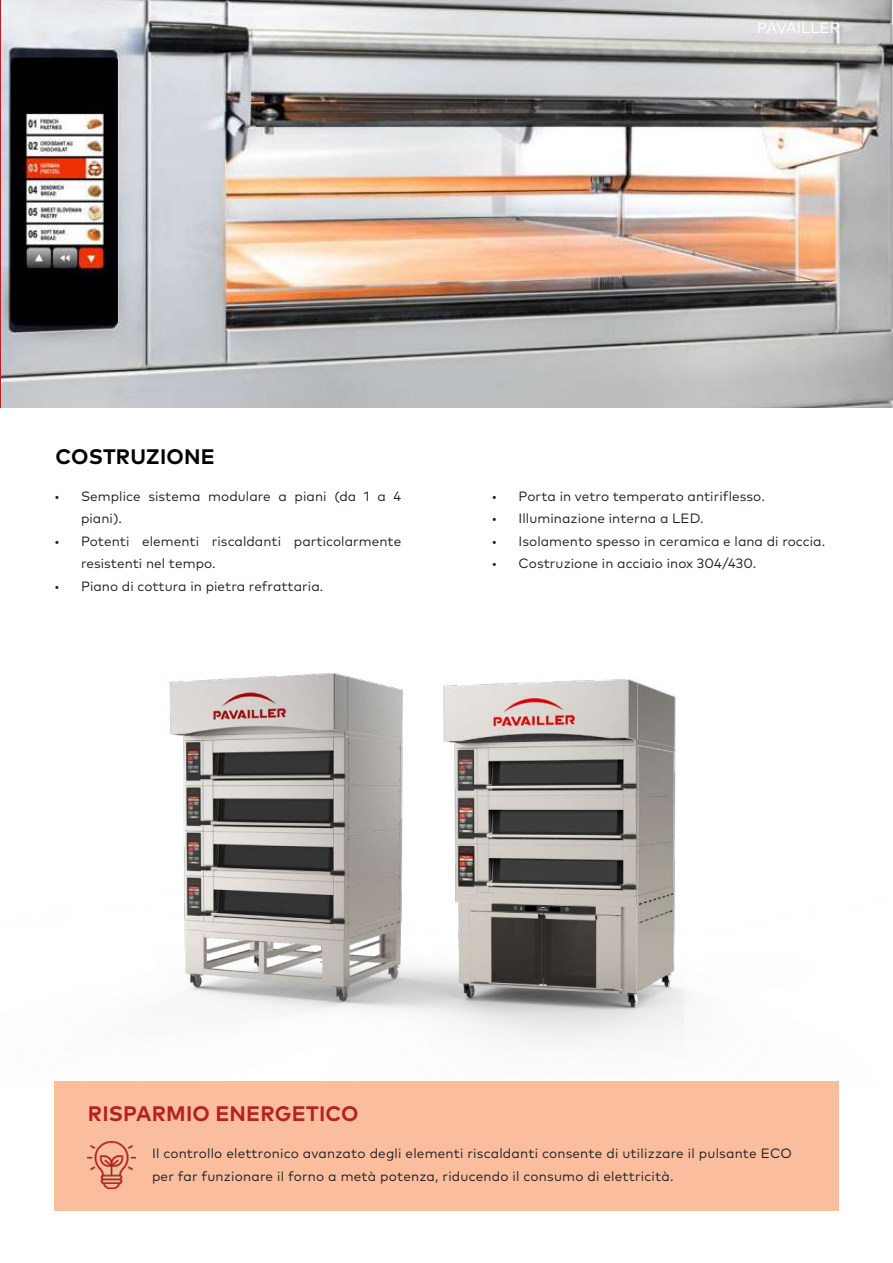
<style>
.page{position:relative;width:893px;height:1263px;background:#fff}
.page>*{position:absolute;margin:0;border:0;box-sizing:border-box;transform-origin:0 0}
.t1{font:700 21px "Mark Pro";letter-spacing:.01em;color:#b52226}
.t2{font:700 21px "Mark Pro";letter-spacing:.01em;color:#000001}
.t3{font:15px "Mark Pro";letter-spacing:.005em;color:#fff}
.t4{font:13.5px/22.5px "Mark Pro";letter-spacing:.005em;color:#231f20}
</style>
<div class="page">
<hr style="left:0;top:0;width:1px;height:407px;background:#b62024">
<img style="left:1px;top:0;width:892px;height:407px">
<img style="left:169px;top:673px;width:519px;height:371px">
<div style="left:54px;top:1081px;width:785px;height:130px;background:#fabd9e"></div>
<img style="left:88px;top:1141px;width:47px;height:47px">
<p class="t3" style="left:757px;top:17px;width:84px">PAVAILLER</p>
<h1 class="t2" style="left:55px;top:441px;width:161px">COSTRUZIONE</h1>
<p class="t4" style="left:81px;top:483px;width:322px;text-indent:-27px">• Semplice sistema modulare a piani (da 1 a 4 piani).</p>
<p class="t4" style="left:81px;top:528px;width:322px;text-indent:-27px">• Potenti elementi riscaldanti particolarmente resistenti nel tempo.</p>
<p class="t4" style="left:54px;top:573px;width:271px">• Piano di cottura in pietra refrattaria.</p>
<p class="t4" style="left:492px;top:483px;width:275px">• Porta in vetro temperato antiriflesso.</p>
<p class="t4" style="left:492px;top:506px;width:214px">• Illuminazione interna a LED.</p>
<p class="t4" style="left:492px;top:528px;width:335px">• Isolamento spesso in ceramica e lana di roccia.</p>
<p class="t4" style="left:492px;top:551px;width:266px">• Costruzione in acciaio inox 304/430.</p>
<h1 class="t1" style="left:88px;top:1098px;width:272px">RISPARMIO ENERGETICO</h1>
<p class="t4" style="left:152px;top:1141px;width:641px">Il controllo elettronico avanzato degli elementi riscaldanti consente di utilizzare il pulsante ECO per far funzionare il forno a metà potenza, riducendo il consumo di elettricità.</p>
</div>
